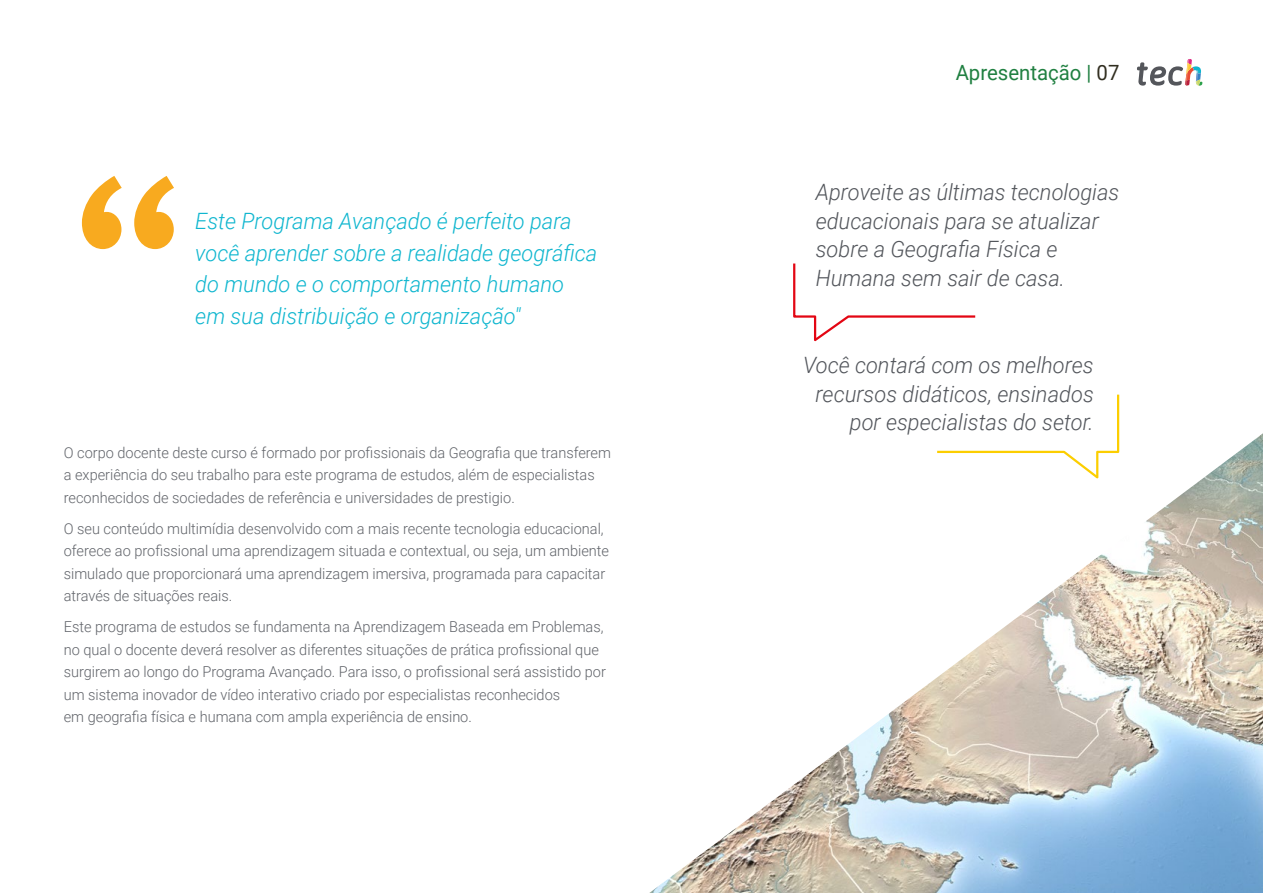
<style>
.page{position:relative;width:1263px;height:893px;background:#fff}
.page>*{position:absolute;margin:0;border:0;box-sizing:border-box;transform-origin:0 0}
.t1{font:italic 300 22.5px/28.5px "Roboto";color:#52555b;text-align:right}
.t2{font:italic 300 22.5px/31.5px "Roboto";color:#0fb6cf}
.t3{font:21px "Roboto";color:#208041}
.t4{font:300 15px/22.5px "Roboto";color:#61646a}
.s1{color:#312e20}
</style>
<div class="page">
<svg style="left:1117px;top:394px;width:3px;height:39px"></svg>
<svg style="left:793px;top:263px;width:183px;height:79px"></svg>
<img style="left:649px;top:433px;width:614px;height:460px">
<svg style="left:1137px;top:59px;width:65px;height:27px"></svg>
<svg style="left:82px;top:176px;width:92px;height:73px"></svg>
<h1 class="t2" style="left:195px;top:204px;width:404px">Este Programa Avançado é perfeito para você aprender sobre a realidade geográfica do mundo e o comportamento humano em sua distribuição e organização"</h1>
<p class="t4" style="left:64px;top:441px;width:549px">O corpo docente deste curso é formado por profissionais da Geografia que transferem a experiência do seu trabalho para este programa de estudos, além de especialistas reconhecidos de sociedades de referência e universidades de prestigio.</p>
<p class="t4" style="left:64px;top:517px;width:547px">O seu conteúdo multimídia desenvolvido com a mais recente tecnologia educacional, oferece ao profissional uma aprendizagem situada e contextual, ou seja, um ambiente simulado que proporcionará uma aprendizagem imersiva, programada para capacitar através de situações reais.</p>
<p class="t4" style="left:64px;top:615px;width:544px">Este programa de estudos se fundamenta na Aprendizagem Baseada em Problemas, no qual o docente deverá resolver as diferentes situações de prática profissional que surgirem ao longo do Programa Avançado. Para isso, o profissional será assistido por um sistema inovador de vídeo interativo criado por especialistas reconhecidos<br>em geografia física e humana com ampla experiência de ensino.</p>
<h2 class="t3" style="left:956px;top:57px;width:165px">Apresentação | <span class="s1">07</span></h2>
<h1 class="t1" style="left:816px;top:177px;width:305px;text-align:left">Aproveite as últimas tecnologias educacionais para se atualizar sobre a Geografia Física e<br>Humana sem sair de casa.</h1>
<h1 class="t1" style="left:803px;top:350px;width:292px">Você contará com os melhores recursos didáticos, ensinados por especialistas do setor.</h1>
</div>
